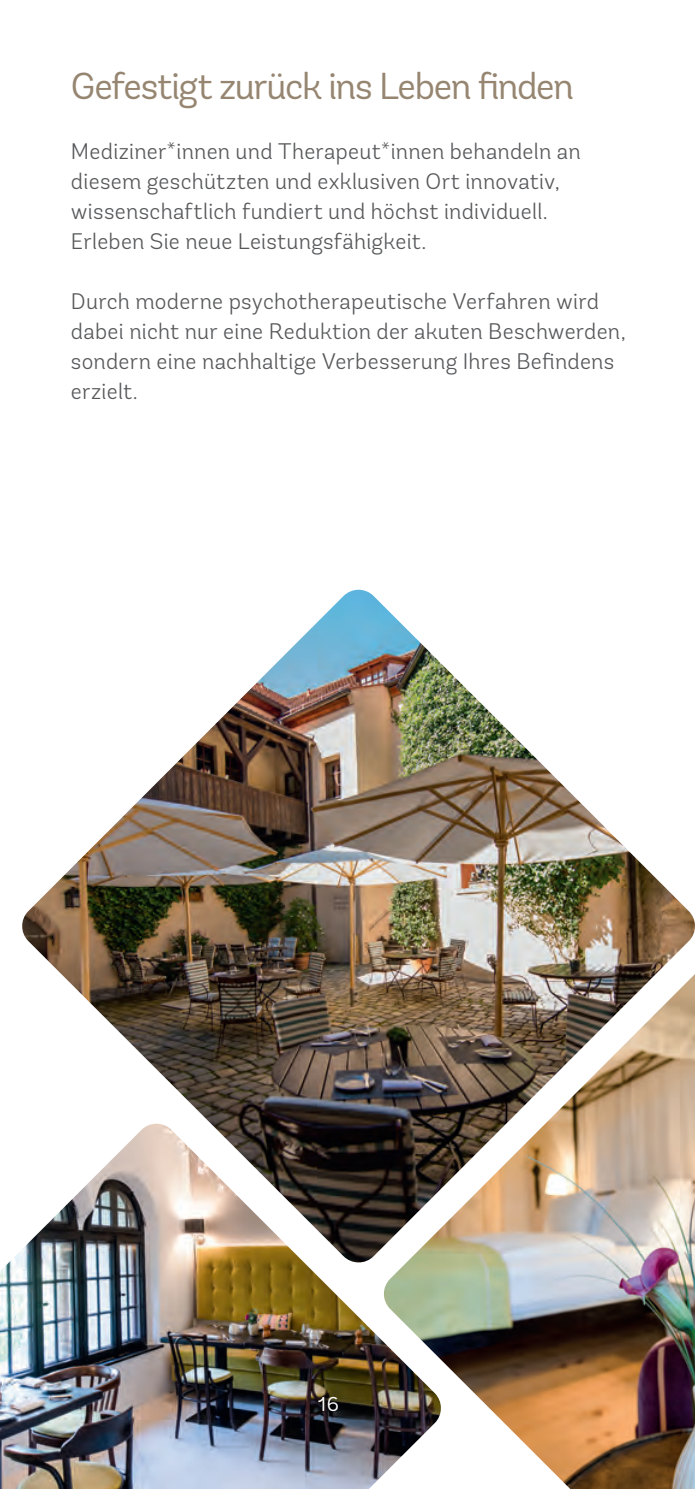
<style>
.page{position:relative;width:695px;height:1489px;background:#fff}
.page>*{position:absolute;margin:0;border:0;box-sizing:border-box;transform-origin:0 0}
.t1{font:37.5px "Andes Rounded";letter-spacing:-.04em;color:#968671}
.t2{font:300 22.5px/30px "Andes Rounded";letter-spacing:.01em;color:#57585a}
.t3{font:20px "Andes Rounded";color:#fff}
</style>
<div class="page">
<img style="left:22px;top:589px;width:672px;height:534px">
<img style="left:382px;top:973px;width:312px;height:515px">
<img style="left:0;top:1123px;width:443px;height:365px">
<h1 class="t1" style="left:71px;top:63px;width:504px">Gefestigt zurück ins Leben finden</h1>
<p class="t2" style="left:71px;top:136px;width:511px">Mediziner*innen und Therapeut*innen behandeln an diesem geschützten und exklusiven Ort innovativ, wissenschaftlich fundiert und höchst individuell.<br>Erleben Sie neue Leistungsfähigkeit.</p>
<p class="t2" style="left:71px;top:286px;width:556px">Durch moderne psychotherapeutische Verfahren wird dabei nicht nur eine Reduktion der akuten Beschwerden, sondern eine nachhaltige Verbesserung Ihres Befindens erzielt.</p>
<p class="t3" style="left:318px;top:1391px;width:22px">16</p>
</div>
